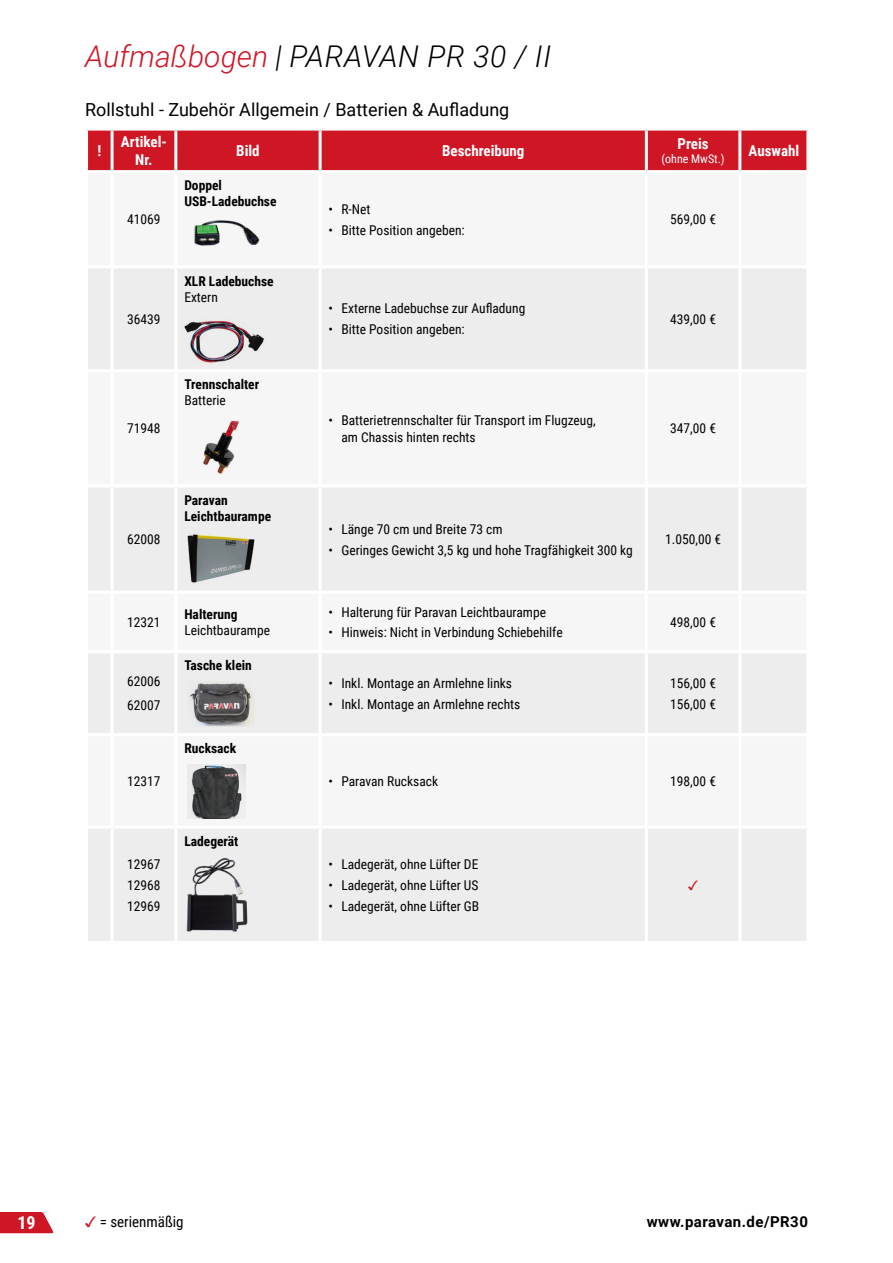
<style>
.page{position:relative;width:893px;height:1263px;background:#fff}
.page>*{position:absolute;margin:0;border:0;box-sizing:border-box;transform-origin:0 0}
.t1{font:italic 300 30px "Roboto";color:#000}
.t2{font:18px "Roboto";color:#000}
.t3{font:700 18px "Roboto Condensed";color:#fff}
.t4{font:700 15px/18px "Roboto Condensed";color:#fff;text-align:center}
.t5{font:700 15px "Roboto";letter-spacing:.03em;color:#000}
.t6{font:15px "Roboto Condensed";color:#000}
.t7{font:13.5px/21px "Roboto Condensed";color:#000}
.t8{font:700 13.5px/16.2px "Roboto Condensed";color:#000}
.t9{font:13.5px "Arial Unicode MS";color:#ce1625}
.t10{font:12px "Roboto Condensed";color:#fff}
.s1{color:#ce1625}
.s2{font-family:"Arial Unicode MS";color:#ce1625}
</style>
<div class="page">
<svg style="left:0;top:1212px;width:54px;height:21px"></svg>
<div style="left:88px;top:131px;width:718px;height:39px;background:#ce1625"></div>
<svg style="left:88px;top:268px;width:718px;height:673px;fill:#ededed"></svg>
<hr style="left:111px;top:131px;width:3px;height:39px;background:#fff">
<hr style="left:174px;top:131px;width:3px;height:39px;background:#fff">
<hr style="left:319px;top:131px;width:3px;height:39px;background:#fff">
<hr style="left:645px;top:131px;width:3px;height:39px;background:#fff">
<hr style="left:738px;top:131px;width:3px;height:39px;background:#fff">
<hr style="left:111px;top:268px;width:3px;height:101px;background:#fff">
<hr style="left:174px;top:268px;width:3px;height:101px;background:#fff">
<hr style="left:319px;top:268px;width:3px;height:101px;background:#fff">
<hr style="left:645px;top:268px;width:3px;height:101px;background:#fff">
<hr style="left:738px;top:268px;width:3px;height:101px;background:#fff">
<hr style="left:85px;top:369px;width:27px;height:3px;background:#fff">
<hr style="left:112px;top:369px;width:64px;height:3px;background:#fff">
<hr style="left:111px;top:372px;width:3px;height:112px;background:#fff">
<hr style="left:176px;top:369px;width:144px;height:3px;background:#fff">
<hr style="left:174px;top:372px;width:3px;height:112px;background:#fff">
<hr style="left:320px;top:369px;width:326px;height:3px;background:#fff">
<hr style="left:319px;top:372px;width:3px;height:112px;background:#fff">
<hr style="left:646px;top:369px;width:94px;height:3px;background:#fff">
<hr style="left:645px;top:372px;width:3px;height:112px;background:#fff">
<hr style="left:740px;top:369px;width:69px;height:3px;background:#fff">
<hr style="left:738px;top:372px;width:3px;height:112px;background:#fff">
<hr style="left:85px;top:484px;width:27px;height:3px;background:#fff">
<hr style="left:112px;top:484px;width:64px;height:3px;background:#fff">
<hr style="left:111px;top:487px;width:3px;height:104px;background:#fff">
<hr style="left:176px;top:484px;width:144px;height:3px;background:#fff">
<hr style="left:174px;top:487px;width:3px;height:104px;background:#fff">
<hr style="left:320px;top:484px;width:326px;height:3px;background:#fff">
<hr style="left:319px;top:487px;width:3px;height:104px;background:#fff">
<hr style="left:646px;top:484px;width:94px;height:3px;background:#fff">
<hr style="left:645px;top:487px;width:3px;height:104px;background:#fff">
<hr style="left:740px;top:484px;width:69px;height:3px;background:#fff">
<hr style="left:738px;top:487px;width:3px;height:104px;background:#fff">
<hr style="left:85px;top:591px;width:27px;height:3px;background:#fff">
<hr style="left:112px;top:591px;width:64px;height:3px;background:#fff">
<hr style="left:111px;top:594px;width:3px;height:56px;background:#fff">
<hr style="left:176px;top:591px;width:144px;height:3px;background:#fff">
<hr style="left:174px;top:594px;width:3px;height:56px;background:#fff">
<hr style="left:320px;top:591px;width:326px;height:3px;background:#fff">
<hr style="left:319px;top:594px;width:3px;height:56px;background:#fff">
<hr style="left:646px;top:591px;width:94px;height:3px;background:#fff">
<hr style="left:645px;top:594px;width:3px;height:56px;background:#fff">
<hr style="left:740px;top:591px;width:69px;height:3px;background:#fff">
<hr style="left:738px;top:594px;width:3px;height:56px;background:#fff">
<hr style="left:85px;top:650px;width:27px;height:3px;background:#fff">
<hr style="left:112px;top:650px;width:64px;height:3px;background:#fff">
<hr style="left:111px;top:653px;width:3px;height:80px;background:#fff">
<hr style="left:176px;top:650px;width:144px;height:3px;background:#fff">
<hr style="left:174px;top:653px;width:3px;height:80px;background:#fff">
<hr style="left:320px;top:650px;width:326px;height:3px;background:#fff">
<hr style="left:319px;top:653px;width:3px;height:80px;background:#fff">
<hr style="left:646px;top:650px;width:94px;height:3px;background:#fff">
<hr style="left:645px;top:653px;width:3px;height:80px;background:#fff">
<hr style="left:740px;top:650px;width:69px;height:3px;background:#fff">
<hr style="left:738px;top:653px;width:3px;height:80px;background:#fff">
<hr style="left:85px;top:733px;width:27px;height:3px;background:#fff">
<hr style="left:112px;top:733px;width:64px;height:3px;background:#fff">
<hr style="left:111px;top:736px;width:3px;height:89px;background:#fff">
<hr style="left:176px;top:733px;width:144px;height:3px;background:#fff">
<hr style="left:174px;top:736px;width:3px;height:89px;background:#fff">
<hr style="left:320px;top:733px;width:326px;height:3px;background:#fff">
<hr style="left:319px;top:736px;width:3px;height:89px;background:#fff">
<hr style="left:646px;top:733px;width:94px;height:3px;background:#fff">
<hr style="left:645px;top:736px;width:3px;height:89px;background:#fff">
<hr style="left:740px;top:733px;width:69px;height:3px;background:#fff">
<hr style="left:738px;top:736px;width:3px;height:89px;background:#fff">
<hr style="left:85px;top:825px;width:27px;height:3px;background:#fff">
<hr style="left:112px;top:825px;width:64px;height:3px;background:#fff">
<hr style="left:111px;top:828px;width:3px;height:113px;background:#fff">
<hr style="left:176px;top:825px;width:144px;height:3px;background:#fff">
<hr style="left:174px;top:828px;width:3px;height:113px;background:#fff">
<hr style="left:320px;top:825px;width:326px;height:3px;background:#fff">
<hr style="left:319px;top:828px;width:3px;height:113px;background:#fff">
<hr style="left:646px;top:825px;width:94px;height:3px;background:#fff">
<hr style="left:645px;top:828px;width:3px;height:113px;background:#fff">
<hr style="left:740px;top:825px;width:69px;height:3px;background:#fff">
<hr style="left:738px;top:828px;width:3px;height:113px;background:#fff">
<img style="left:193px;top:220px;width:67px;height:26px">
<img style="left:184px;top:317px;width:82px;height:45px">
<img style="left:192px;top:419px;width:55px;height:55px">
<img style="left:188px;top:532px;width:66px;height:52px">
<img style="left:188px;top:681px;width:66px;height:45px">
<img style="left:188px;top:764px;width:58px;height:54px">
<img style="left:184px;top:857px;width:66px;height:77px">
<h1 class="t1" style="left:85px;top:35px;width:468px"><span class="s1">Aufmaßbogen</span> | PARAVAN PR 30 / II</h1>
<h2 class="t2" style="left:85px;top:97px;width:426px">Rollstuhl - Zubehör Allgemein / Batterien &amp; Aufladung</h2>
<p class="t4" style="left:97px;top:141px;width:5px">!</p>
<p class="t4" style="left:121px;top:132px;width:48px">Artikel-<br>Nr.</p>
<p class="t4" style="left:236px;top:141px;width:25px">Bild</p>
<p class="t4" style="left:442px;top:141px;width:84px">Beschreibung</p>
<p class="t7" style="left:127px;top:208px;width:35px">41069</p>
<p class="t7" style="left:127px;top:308px;width:35px">36439</p>
<p class="t8" style="left:184px;top:177px;width:94px">Doppel<br>USB-Ladebuchse</p>
<p class="t8" style="left:184px;top:272px;width:91px">XLR Ladebuchse</p>
<p class="t7" style="left:184px;top:286px;width:35px">Extern</p>
<p class="t8" style="left:184px;top:376px;width:76px">Trennschalter</p>
<p class="t7" style="left:184px;top:390px;width:43px">Batterie</p>
<p class="t7" style="left:329px;top:198px;width:43px">• R-Net</p>
<p class="t7" style="left:329px;top:219px;width:138px">• Bitte Position angeben:</p>
<p class="t7" style="left:329px;top:298px;width:198px">• Externe Ladebuchse zur Aufladung</p>
<p class="t7" style="left:329px;top:318px;width:138px">• Bitte Position angeben:</p>
<p class="t4" style="left:677px;top:134px;width:33px">Preis</p>
<p class="t10" style="left:661px;top:150px;width:65px">(ohne MwSt.)</p>
<p class="t7" style="left:670px;top:208px;width:47px">569,00 €</p>
<p class="t7" style="left:670px;top:308px;width:47px">439,00 €</p>
<p class="t7" style="left:127px;top:418px;width:35px">71948</p>
<p class="t7" style="left:341px;top:412px;width:256px;line-height:16.5px;text-indent:-13px">• Batterietrennschalter für Transport im Flugzeug, am Chassis hinten rechts</p>
<p class="t7" style="left:670px;top:418px;width:47px">347,00 €</p>
<p class="t7" style="left:127px;top:528px;width:35px">62008</p>
<p class="t8" style="left:184px;top:491px;width:88px">Paravan<br>Leichtbaurampe</p>
<p class="t7" style="left:329px;top:518px;width:175px">• Länge 70 cm und Breite 73 cm</p>
<p class="t7" style="left:329px;top:539px;width:306px">• Geringes Gewicht 3,5 kg und hohe Tragfähigkeit 300 kg</p>
<p class="t7" style="left:665px;top:528px;width:57px">1.050,00 €</p>
<p class="t7" style="left:127px;top:611px;width:35px">12321</p>
<p class="t8" style="left:184px;top:605px;width:55px">Halterung</p>
<p class="t7" style="left:184px;top:619px;width:87px">Leichtbaurampe</p>
<p class="t7" style="left:329px;top:601px;width:219px">• Halterung für Paravan Leichtbaurampe</p>
<p class="t7" style="left:329px;top:621px;width:236px">• Hinweis: Nicht in Verbindung Schiebehilfe</p>
<p class="t7" style="left:670px;top:611px;width:47px">498,00 €</p>
<p class="t8" style="left:184px;top:657px;width:69px">Tasche klein</p>
<p class="t7" style="left:127px;top:669px;width:35px;line-height:24px">62006<br>62007</p>
<p class="t7" style="left:329px;top:672px;width:185px">• Inkl. Montage an Armlehne links</p>
<p class="t7" style="left:329px;top:693px;width:193px">• Inkl. Montage an Armlehne rechts</p>
<p class="t7" style="left:670px;top:672px;width:47px">156,00 €<br>156,00 €</p>
<p class="t8" style="left:184px;top:740px;width:53px">Rucksack</p>
<p class="t7" style="left:127px;top:770px;width:35px">12317</p>
<p class="t7" style="left:329px;top:770px;width:111px">• Paravan Rucksack</p>
<p class="t7" style="left:670px;top:770px;width:47px">198,00 €</p>
<p class="t8" style="left:184px;top:832px;width:55px">Ladegerät</p>
<p class="t7" style="left:127px;top:853px;width:35px;text-align:justify">12967<br>12968<br>12969</p>
<p class="t7" style="left:329px;top:853px;width:151px">• Ladegerät, ohne Lüfter DE</p>
<p class="t7" style="left:329px;top:874px;width:151px">• Ladegerät, ohne Lüfter US</p>
<p class="t7" style="left:329px;top:895px;width:152px">• Ladegerät, ohne Lüfter GB</p>
<p class="t9" style="left:688px;top:875px;width:12px">✓</p>
<p class="t4" style="left:748px;top:141px;width:52px">Auswahl</p>
<p class="t6" style="left:85px;top:1211px;width:100px"><span class="s2">✓</span> = serienmäßig</p>
<h2 class="t3" style="left:18px;top:1210px;width:20px">19</h2>
<p class="t5" style="left:647px;top:1211px;width:163px">www.paravan.de/PR30</p>
</div>
